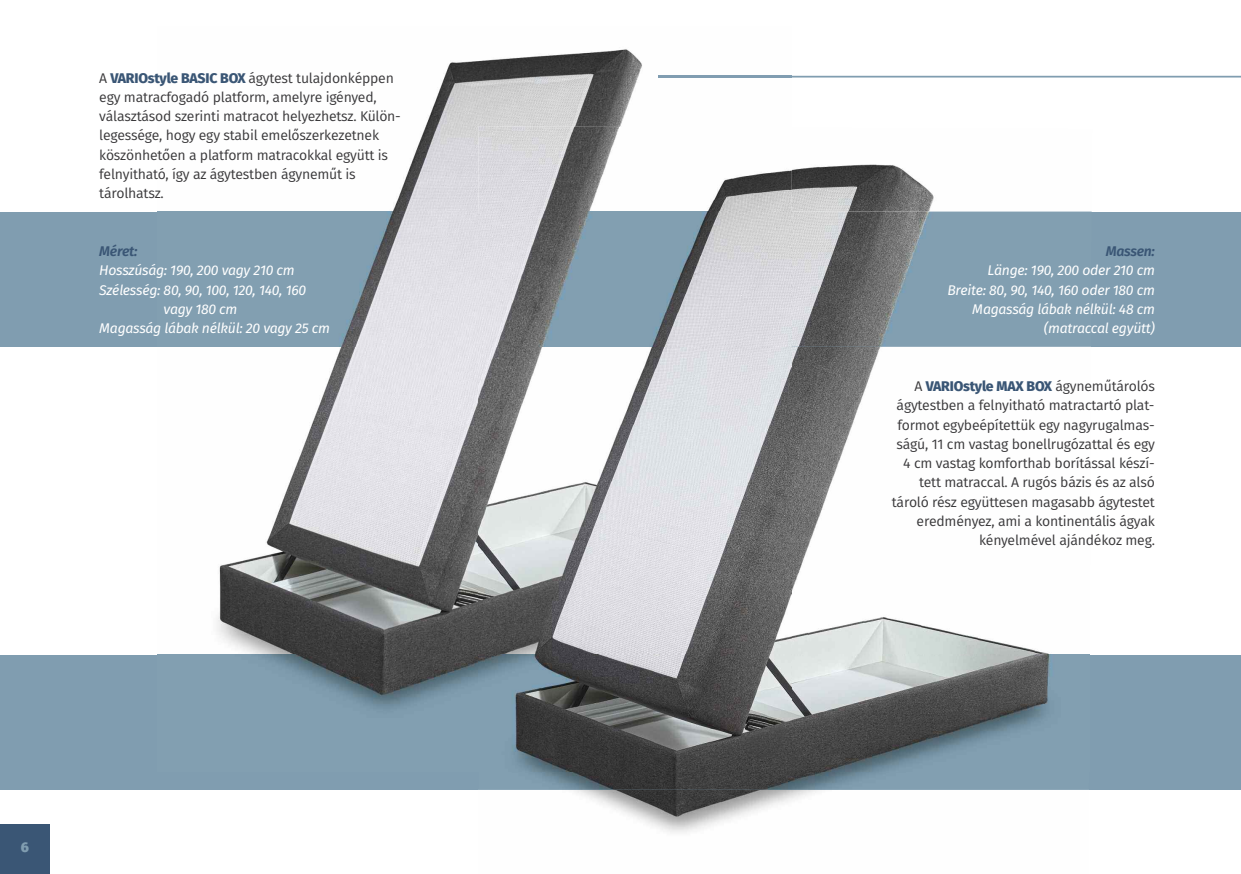
<style>
.page{position:relative;width:1241px;height:874px;background:#fff}
.page>*{position:absolute;margin:0;border:0;box-sizing:border-box;transform-origin:0 0}
.t1{font:14px/19.2px "Fira Sans";letter-spacing:-.015em;color:#39383a}
.t2{font:italic 14px/19.2px "Fira Sans";letter-spacing:-.02em;color:#fff;text-align:right}
.t3{font:italic 600 14px "Fira Sans";letter-spacing:-.02em;color:#3a5675}
.t4{font:800 14px "Fira Sans";color:#809db0}
.s1{font-weight:800;color:#3a5675}
</style>
<div class="page">
<div style="left:0;top:823px;width:50px;height:50px;background:#3a5675"></div>
<hr style="left:658px;top:76px;width:582px;height:1px;background:#809db0">
<div style="left:0;top:211px;width:1240px;height:135px;background:#809db0"></div>
<div style="left:0;top:654px;width:1240px;height:135px;background:#809db0"></div>
<img style="left:158px;top:211px;width:320px;height:498px">
<img style="left:393px;top:49px;width:398px;height:162px">
<img style="left:658px;top:76px;width:133px;height:1px">
<img style="left:791px;top:164px;width:300px;height:607px">
<img style="left:478px;top:771px;width:610px;height:62px">
<img style="left:478px;top:126px;width:313px;height:645px">
<p class="t1" style="left:99px;top:69px;width:303px">A <span class="s1">VARIOstyle BASIC BOX</span> ágytest tulajdonképpen egy matracfogadó platform, amelyre igényed, választásod szerinti matracot helyezhetsz. Külön&shy;legessége, hogy egy stabil emelőszerkezetnek köszönhetően a platform matracokkal együtt is felnyitható, így az ágytestben ágyneműt is tárolhatsz.</p>
<p class="t3" style="left:99px;top:245px;width:40px">Méret:</p>
<p class="t2" style="left:99px;top:262px;width:197px">Hosszúság: 190, 200 vagy 210 cm</p>
<p class="t2" style="left:99px;top:281px;width:208px">Szélesség: 80, 90, 100, 120, 140, 160</p>
<p class="t2" style="left:164px;top:300px;width:75px">vagy 180 cm</p>
<p class="t2" style="left:99px;top:319px;width:232px">Magasság lábak nélkül: 20 vagy 25 cm</p>
<p class="t4" style="left:21px;top:841px;width:10px">6</p>
<p class="t3" style="left:1105px;top:245px;width:51px">Massen:</p>
<p class="t2" style="left:947px;top:262px;width:209px">Länge: 190, 200 oder 210 cm<br>Breite: 80, 90, 140, 160 oder 180 cm<br>Magasság lábak nélkül: 48 cm (matraccal együtt)</p>
<p class="t1" style="left:891px;top:377px;width:264px;text-align:right">A <span class="s1">VARIOstyle MAX BOX</span> ágyneműtárolós ágytestben a felnyitható matractartó plat&shy;formot egybeépítettük egy nagyrugalmas&shy;ságú, 11 cm vastag bonellrugózattal és egy 4 cm vastag komforthab borítással készí&shy;tett matraccal. A rugós bázis és az alsó tároló rész együttesen magasabb ágytestet eredményez, ami a kontinentális ágyak kényelmével ajándékoz meg.</p>
</div>
